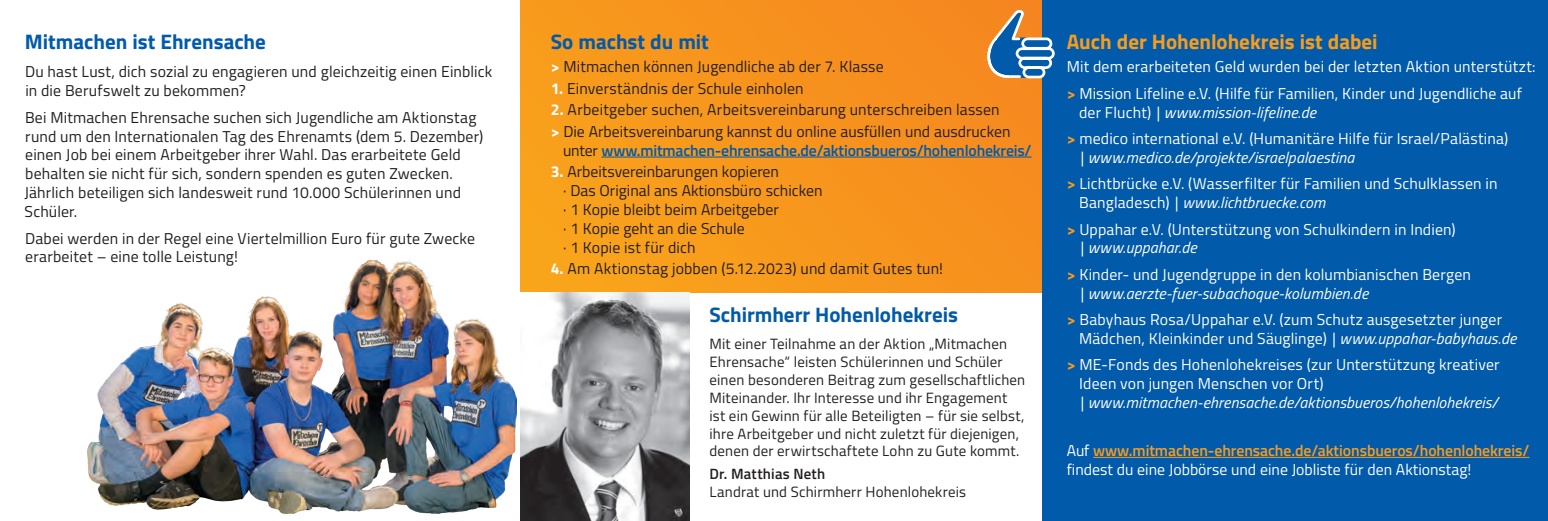
<style>
.page{position:relative;width:1548px;height:521px;background:#fff}
.page>*{position:absolute;margin:0;border:0;box-sizing:border-box;transform-origin:0 0}
.t1{font:700 21px "Titillium Web";color:#015aaa}
.t2{font:700 21px "Titillium Web";color:#f89c1c}
.t3{font:15.75px/18.9px "Titillium Web";letter-spacing:.01em;color:#231f20}
.t4{font:15.75px/26.2px "Titillium Web";letter-spacing:.01em;color:#fff}
.t5{font:600 15.75px/18.9px "Titillium Web";letter-spacing:-.005em;color:#f89c1c}
.t6{font:600 15.75px "Titillium Web";letter-spacing:-.01em;color:#015aaa}
.t7{font:italic 15.75px "Titillium Web";letter-spacing:.01em;color:#fff}
.t8{font:14.88px/17.8px "Titillium Web";letter-spacing:.015em;color:#231f20}
.t9{font:600 14.88px "Titillium Web";letter-spacing:.015em;color:#231f20}
.s1{font-weight:700;color:#fff}
.s2{font-weight:400;color:#231f20}
.s3{font-weight:700;color:#f89c1c}
.s4{font-style:italic}
.s5{font-weight:400;color:#fff}
</style>
<div class="page">
<div style="left:521px;top:0;width:521px;height:293px;background:linear-gradient(to right,#f8a11c,#f58a1f)"></div>
<div style="left:1042px;top:0;width:506px;height:521px;background:#015aaa"></div>
<hr style="left:1093px;top:457px;width:436px;height:1px;background:#f89c1c">
<svg style="left:986px;top:8px;width:69px;height:71px"></svg>
<img style="left:521px;top:293px;width:169px;height:228px">
<hr style="left:601px;top:157px;width:430px;height:1px;background:#015aaa">
<img style="left:88px;top:259px;width:428px;height:254px">
<h1 class="t1" style="left:25px;top:25px;width:242px">Mitmachen ist Ehrensache</h1>
<p class="t3" style="left:25px;top:62px;width:469px">Du hast Lust, dich sozial zu engagieren und gleichzeitig einen Einblick in die Berufswelt zu bekommen?</p>
<p class="t3" style="left:24px;top:107px;width:460px">Bei Mitmachen Ehrensache suchen sich Jugendliche am Aktionstag rund um den Internationalen Tag des Ehrenamts (dem 5. Dezember) einen Job bei einem Arbeitgeber ihrer Wahl. Das erarbeitete Geld behalten sie nicht für sich, sondern spenden es guten Zwecken.<br>Jährlich beteiligen sich landesweit rund 10.000 Schülerinnen und Schüler.</p>
<p class="t3" style="left:25px;top:228px;width:451px">Dabei werden in der Regel eine Viertelmillion Euro für gute Zwecke erarbeitet – eine tolle Leistung!</p>
<h1 class="t1" style="left:551px;top:25px;width:160px">So machst du mit</h1>
<p class="t3" style="left:551px;top:57px;width:335px"><span class="s1">&gt;</span> Mitmachen können Jugendliche ab der 7. Klasse</p>
<p class="t3" style="left:551px;top:78px;width:254px"><span class="s1">1.</span> Einverständnis der Schule einholen</p>
<p class="t3" style="left:551px;top:98px;width:461px;line-height:21.3px"><span class="s1">2.</span> Arbeitgeber suchen, Arbeitsvereinbarung unterschreiben lassen <span class="s1">&gt;</span> Die Arbeitsvereinbarung kannst du online ausfüllen und ausdrucken</p>
<p class="t6" style="left:563px;top:138px;width:470px"><span class="s2">unter</span> www.mitmachen-ehrensache.de/aktionsbueros/hohenlohekreis/</p>
<p class="t3" style="left:563px;top:161px;width:261px;text-indent:-12px"><span class="s1">3.</span> Arbeitsvereinbarungen kopieren<br>· Das Original ans Aktionsbüro schicken · 1 Kopie bleibt beim Arbeitgeber<br>· 1 Kopie geht an die Schule<br>· 1 Kopie ist für dich</p>
<p class="t3" style="left:551px;top:258px;width:394px"><span class="s1">4.</span> Am Aktionstag jobben (5.12.2023) und damit Gutes tun!</p>
<h1 class="t1" style="left:709px;top:298px;width:250px">Schirmherr Hohenlohekreis</h1>
<p class="t8" style="left:709px;top:334px;width:317px">Mit einer Teilnahme an der Aktion „Mitmachen Ehrensache“ leisten Schülerinnen und Schüler einen besonderen Beitrag zum gesellschaftlichen Miteinander. Ihr Interesse und ihr Engagement ist ein Gewinn für alle Beteiligten – für sie selbst, ihre Arbeitgeber und nicht zuletzt für diejenigen, denen der erwirtschaftete Lohn zu Gute kommt.</p>
<p class="t9" style="left:709px;top:463px;width:117px">Dr. Matthias Neth</p>
<p class="t8" style="left:709px;top:482px;width:258px">Landrat und Schirmherr Hohenlohekreis</p>
<h1 class="t2" style="left:1067px;top:25px;width:312px">Auch der Hohenlohekreis ist dabei</h1>
<p class="t4" style="left:1067px;top:53px;width:470px">Mit dem erarbeiteten Geld wurden bei der letzten Aktion unterstützt: <span class="s3">&gt;</span> Mission Lifeline e.V. (Hilfe für Familien, Kinder und Jugendliche auf</p>
<p class="t4" style="left:1067px;top:98px;width:443px;text-indent:12px">der Flucht) <span class="s4">| www.mission-lifeline.de<br></span><span class="s3">&gt;</span> medico international e.V. (Humanitäre Hilfe für Israel/Palästina)</p>
<p class="t4" style="left:1067px;top:144px;width:432px;text-indent:12px"><span class="s4">| www.medico.de/projekte/israelpalaestina<br></span><span class="s3">&gt;</span> Lichtbrücke e.V. (Wasserfilter für Familien und Schulklassen in</p>
<p class="t4" style="left:1067px;top:189px;width:390px;text-indent:12px">Bangladesch) <span class="s4">| www.lichtbruecke.com<br></span><span class="s3">&gt;</span> Uppahar e.V. (Unterstützung von Schulkindern in Indien)</p>
<p class="t4" style="left:1067px;top:234px;width:406px;text-indent:12px"><span class="s4">| www.uppahar.de<br></span><span class="s3">&gt;</span> Kinder- und Jugendgruppe in den kolumbianischen Bergen</p>
<p class="t4" style="left:1067px;top:279px;width:437px;text-indent:12px"><span class="s4">| www.aerzte-fuer-subachoque-kolumbien.de<br></span><span class="s3">&gt;</span> Babyhaus Rosa/Uppahar e.V. (zum Schutz ausgesetzter junger</p>
<p class="t4" style="left:1067px;top:324px;width:451px;text-indent:12px">Mädchen, Kleinkinder und Säuglinge) <span class="s4">| www.uppahar-babyhaus.de </span><span class="s3">&gt;</span> ME-Fonds des Hohenlohekreises (zur Unterstützung kreativer</p>
<p class="t4" style="left:1079px;top:370px;width:246px">Ideen von jungen Menschen vor Ort)</p>
<p class="t7" style="left:1079px;top:391px;width:421px">| www.mitmachen-ehrensache.de/aktionsbueros/hohenlohekreis/</p>
<p class="t5" style="left:1067px;top:440px;width:464px"><span class="s5">Auf</span> www.mitmachen-ehrensache.de/aktionsbueros/hohenlohekreis/ <span class="s5">findest du eine Jobbörse und eine Jobliste für den Aktionstag!</span></p>
</div>
